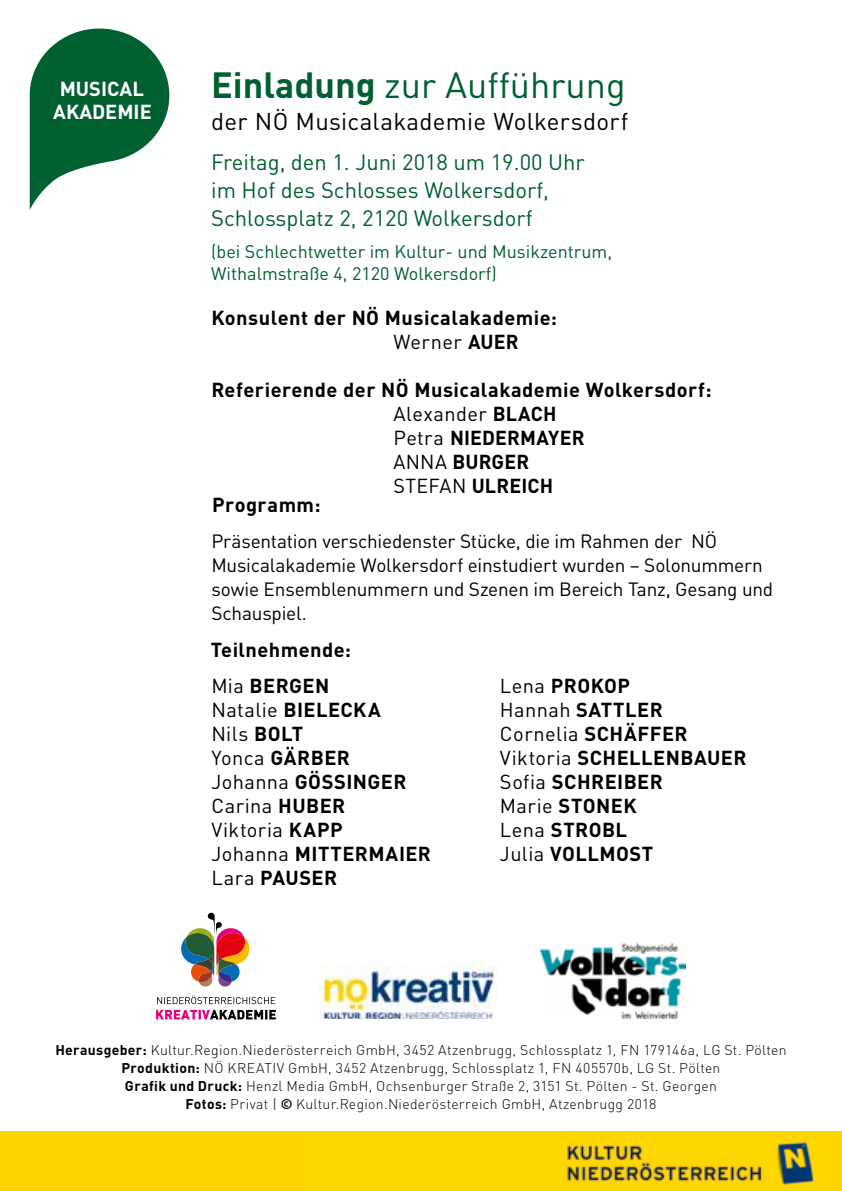
<style>
.page{position:relative;width:842px;height:1191px;background:#fff}
.page>*{position:absolute;margin:0;border:0;box-sizing:border-box;transform-origin:0 0}
.t1{font:36px "DIN";color:#00602f}
.t2{font:24px "DIN";letter-spacing:.01em;color:#000}
.t3{font:22px/28px "DIN";color:#00602f}
.t4{font:700 20px/24px "DIN";letter-spacing:.02em;color:#000}
.t5{font:700 20px/22.2px "DIN";color:#fff;text-align:center}
.t6{font:19px/24px "DIN";letter-spacing:-.015em;color:#000}
.t7{font:18px/22px "DIN";color:#00602f}
.t8{font:300 14px/18px "DIN";letter-spacing:.02em;color:#000;text-align:center}
.s1{font-weight:700}
.s2{font-weight:400}
</style>
<div class="page">
<div style="left:0;top:1131px;width:842px;height:60px;background:#ffd500"></div>
<svg style="left:30px;top:29px;width:139px;height:180px"></svg>
<img style="left:567px;top:1142px;width:247px;height:43px">
<svg style="left:181px;top:912px;width:68px;height:74px"></svg>
<svg style="left:157px;top:995px;width:118px;height:9px"></svg>
<svg style="left:156px;top:1010px;width:120px;height:9px"></svg>
<img style="left:319px;top:966px;width:178px;height:52px">
<img style="left:541px;top:943px;width:145px;height:75px">
<p class="t5" style="left:53px;top:77px;width:100px">MUSICAL<br>AKADEMIE</p>
<h1 class="t1" style="left:211px;top:62px;width:416px"><span class="s1">Einladung</span> zur Aufführung</h1>
<p class="t2" style="left:211px;top:106px;width:419px">der NÖ Musicalakademie Wolkersdorf</p>
<p class="t3" style="left:211px;top:147px;width:375px">Freitag, den 1. Juni 2018 um 19.00 Uhr im Hof des Schlosses Wolkersdorf,<br>Schlossplatz 2, 2120 Wolkersdorf</p>
<p class="t7" style="left:211px;top:240px;width:402px">(bei Schlechtwetter im Kultur- und Musikzentrum,<br>Withalmstraße 4, 2120 Wolkersdorf)</p>
<p class="t4" style="left:393px;top:304px;width:165px;text-indent:-182px">Konsulent der NÖ Musicalakademie:<br><span class="s2">Werner</span> AUER</p>
<p class="t4" style="left:393px;top:376px;width:320px;text-indent:-182px">Referierende der NÖ Musicalakademie Wolkersdorf:<br><span class="s2">Alexander</span> BLACH<br><span class="s2">Petra</span> NIEDERMAYER<br><span class="s2">ANNA</span> BURGER<br><span class="s2">STEFAN</span> ULREICH</p>
<p class="t4" style="left:212px;top:492px;width:110px">Programm:</p>
<p class="t6" style="left:211px;top:528px;width:563px">Präsentation verschiedenster Stücke, die im Rahmen der NÖ Musicalakademie Wolkersdorf einstudiert wurden – Solonummern sowie Ensemblenummern und Szenen im Bereich Tanz, Gesang und Schauspiel.</p>
<p class="t4" style="left:211px;top:637px;width:142px">Teilnehmende:</p>
<p class="t4" style="left:211px;top:673px;width:221px"><span class="s2">Mia</span> BERGEN<br><span class="s2">Natalie</span> BIELECKA<br><span class="s2">Nils</span> BOLT<br><span class="s2">Yonca</span> GÄRBER<br><span class="s2">Johanna</span> GÖSSINGER<br><span class="s2">Carina</span> HUBER<br><span class="s2">Viktoria</span> KAPP<br><span class="s2">Johanna</span> MITTERMAIER<br><span class="s2">Lara</span> PAUSER</p>
<p class="t4" style="left:500px;top:673px;width:248px"><span class="s2">Lena</span> PROKOP<br><span class="s2">Hannah</span> SATTLER<br><span class="s2">Cornelia</span> SCHÄFFER<br><span class="s2">Viktoria</span> SCHELLENBAUER<br><span class="s2">Sofia</span> SCHREIBER<br><span class="s2">Marie</span> STONEK<br><span class="s2">Lena</span> STROBL<br><span class="s2">Julia</span> VOLLMOST</p>
<p class="t8" style="left:55px;top:1040px;width:733px"><span class="s1">Herausgeber:</span> Kultur.Region.Niederösterreich GmbH, 3452 Atzenbrugg, Schlossplatz 1, FN 179146a, LG St. Pölten <span class="s1">Produktion:</span> NÖ KREATIV GmbH, 3452 Atzenbrugg, Schlossplatz 1, FN 405570b, LG St. Pölten<br><span class="s1">Grafik und Druck:</span> Henzl Media GmbH, Ochsenburger Straße 2, 3151 St. Pölten - St. Georgen<br><span class="s1">Fotos:</span> Privat | <span class="s1">©</span> Kultur.Region.Niederösterreich GmbH, Atzenbrugg 2018</p>
</div>
